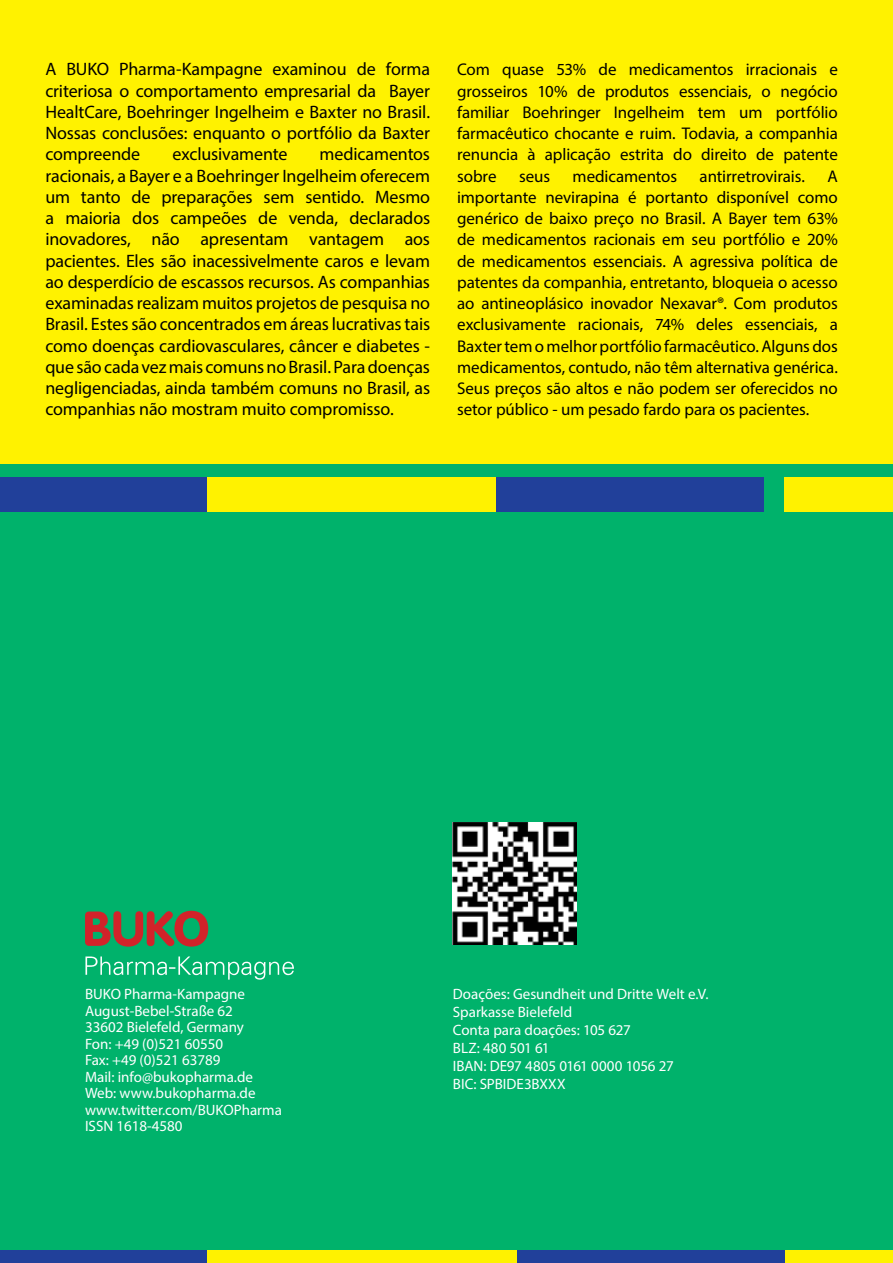
<style>
.page{position:relative;width:893px;height:1263px;background:#fff}
.page>*{position:absolute;margin:0;border:0;box-sizing:border-box;transform-origin:0 0}
.t1{font:18px/21.3px "Myriad Pro";letter-spacing:-.01em;color:#000;text-align:justify}
.t2{font:16.95px/21.3px "Myriad Pro";letter-spacing:-.005em;color:#000;text-align:justify}
.t3{font:15px/16.5px "Myriad Pro";color:#fff}
</style>
<div class="page">
<div style="left:0;top:0;width:893px;height:507px;background:#fff200"></div>
<div style="left:0;top:464px;width:893px;height:799px;background:#00b26b"></div>
<div style="left:785px;top:478px;width:108px;height:34px;background:#fff200"></div>
<div style="left:640px;top:1250px;width:253px;height:13px;background:#fff200"></div>
<div style="left:495px;top:478px;width:269px;height:34px;background:#21409a"></div>
<div style="left:500px;top:1250px;width:285px;height:13px;background:#21409a"></div>
<div style="left:185px;top:478px;width:310px;height:34px;background:#fff200"></div>
<div style="left:56px;top:1250px;width:461px;height:13px;background:#fff200"></div>
<div style="left:0;top:478px;width:207px;height:34px;background:#21409a"></div>
<div style="left:0;top:1250px;width:207px;height:13px;background:#21409a"></div>
<svg style="left:85px;top:956px;width:209px;height:24px"></svg>
<svg style="left:85px;top:911px;width:123px;height:36px"></svg>
<img style="left:453px;top:822px;width:124px;height:123px">
<p class="t1" style="left:45px;top:58px;width:386px">A BUKO Pharma-Kampagne examinou de forma criteriosa o comportamento empresarial da Bayer HealtCare, Boehringer Ingelheim e Baxter no Brasil.<br>Nossas conclusões: enquanto o portfólio da Baxter compreende</p>
<p class="t1" style="left:45px;top:143px;width:386px;text-indent:274px">medicamentos racionais, a Bayer e a Boehringer Ingelheim oferecem um tanto de preparações sem sentido. Mesmo a maioria dos campeões de venda, declarados inovadores, não apresentam vantagem aos pacientes. Eles são inacessivelmente caros e levam ao desperdício de escassos recursos. As companhias examinadas realizam muitos projetos de pesquisa no Brasil. Estes são concentrados em áreas lucrativas tais como doenças cardiovasculares, câncer e diabetes - que são cada vez mais comuns no Brasil. Para doenças negligenciadas, ainda também comuns no Brasil, as companhias não mostram muito compromisso.</p>
<p class="t1" style="left:173px;top:143px;width:116px">exclusivamente</p>
<p class="t2" style="left:457px;top:59px;width:382px">Com quase 53% de medicamentos irracionais e grosseiros 10% de produtos essenciais, o negócio familiar Boehringer Ingelheim tem um portfólio farmacêutico chocante e ruim. Todavia, a companhia renuncia à aplicação estrita do direito de patente sobre</p>
<p class="t2" style="left:519px;top:165px;width:33px">seus</p>
<p class="t2" style="left:573px;top:165px;width:106px">medicamentos</p>
<p class="t2" style="left:700px;top:165px;width:107px">antirretrovirais.</p>
<p class="t2" style="left:457px;top:165px;width:382px;text-indent:370px">A importante nevirapina é portanto disponível como genérico de baixo preço no Brasil. A Bayer tem 63% de medicamentos racionais em seu portfólio e 20% de medicamentos essenciais. A agressiva política de patentes da companhia, entretanto, bloqueia o acesso ao antineoplásico inovador Nexavar®. Com produtos exclusivamente racionais, 74% deles essenciais, a Baxter tem o melhor portfólio farmacêutico. Alguns dos medicamentos, contudo, não têm alternativa genérica.<br>Seus preços são altos e não podem ser oferecidos no setor público - um pesado fardo para os pacientes.</p>
<p class="t3" style="left:85px;top:986px;width:198px">BUKO Pharma-Kampagne<br>August-Bebel-Straße 62<br>33602 Bielefeld, Germany<br>Fon: +49 (0)521 60550<br>Fax: +49 (0)521 63789<br>Mail: info@bukopharma.de<br>Web: www.bukopharma.de www.twitter.com/BUKOPharma<br>ISSN 1618-4580</p>
<p class="t3" style="left:453px;top:985px;width:257px;line-height:18px">Doações: Gesundheit und Dritte Welt e.V.<br>Sparkasse Bielefeld<br>Conta para doações: 105 627<br>BLZ: 480 501 61<br>IBAN: DE97 4805 0161 0000 1056 27<br>BIC: SPBIDE3BXXX</p>
</div>
